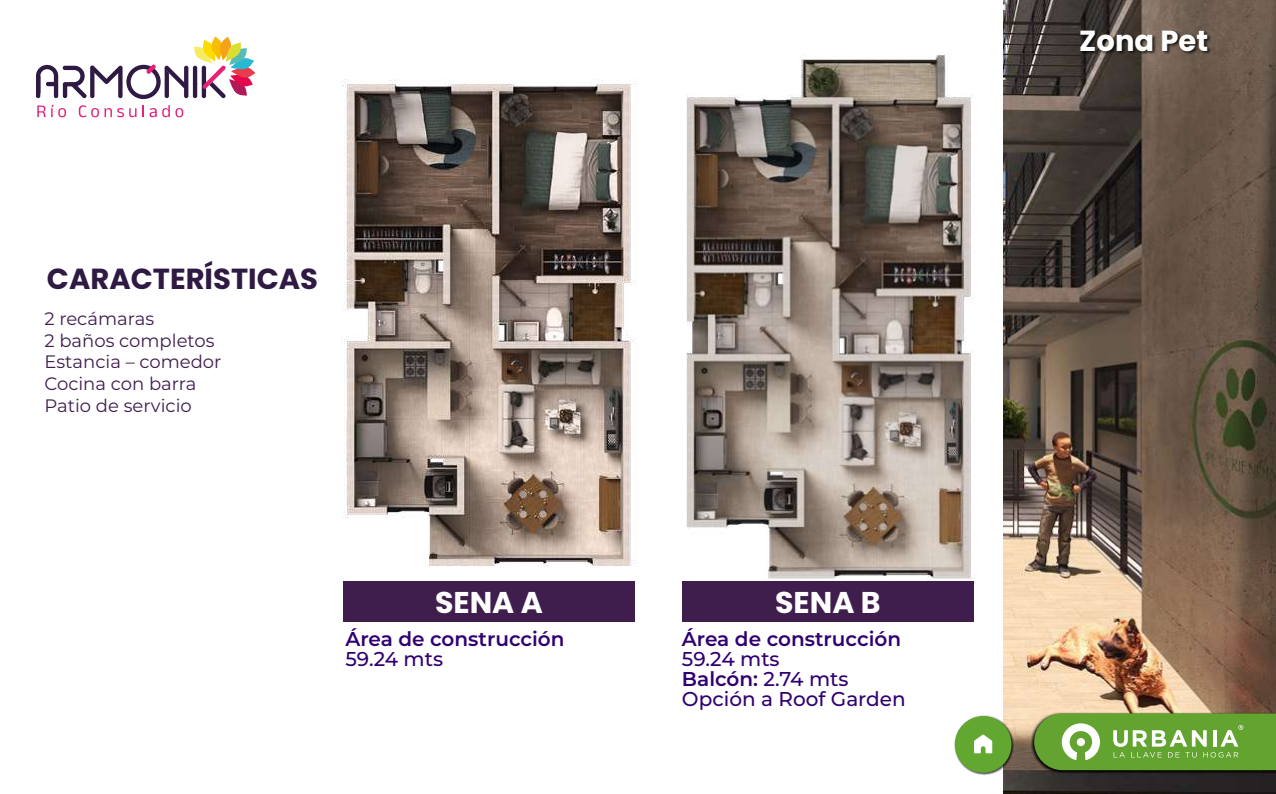
<style>
.page{position:relative;width:1276px;height:794px;background:#fff}
.page>*{position:absolute;margin:0;border:0;box-sizing:border-box;transform-origin:0 0}
.t1{font:700 30px "Poppins";color:#fff}
.t2{font:700 29px "Poppins";color:#2e1a42}
.t3{font:700 29px "Poppins";color:#fff}
.t4{font:500 20px/20px "Montserrat";color:#300070}
.t5{font:600 20px "Montserrat";color:#300070}
.t6{font:18px/21.6px "Montserrat";color:#3f1e4e}
.s1{font-weight:600}
</style>
<div class="page">
<div style="left:343px;top:581px;width:292px;height:40px;background:#3f1e4e"></div>
<div style="left:682px;top:581px;width:292px;height:40px;background:#3f1e4e"></div>
<img style="left:1003px;top:0;width:273px;height:794px">
<svg style="left:36px;top:37px;width:219px;height:62px"></svg>
<svg style="left:37px;top:105px;width:29px;height:12px"></svg>
<svg style="left:79px;top:105px;width:20px;height:12px"></svg>
<svg style="left:105px;top:108px;width:31px;height:9px"></svg>
<svg style="left:143px;top:105px;width:40px;height:12px"></svg>
<img style="left:341px;top:79px;width:296px;height:488px">
<img style="left:686px;top:54px;width:288px;height:527px">
<div style="left:1079px;top:30px;width:132px;height:26px;background:#000;opacity:.75"></div>
<div style="left:954px;top:715px;width:60px;height:60px;background:#000;opacity:.75"></div>
<div style="left:954px;top:716px;width:57px;height:57px;background:#62a730;border-radius:50%"></div>
<svg style="left:974px;top:734px;width:18px;height:19px"></svg>
<div style="left:1031px;top:712px;width:245px;height:61px;background:#000;opacity:.8"></div>
<svg style="left:1034px;top:713px;width:242px;height:57px;background:#78ad4c"></svg>
<h2 class="t2" style="left:47px;top:261px;width:272px">CARACTERÍSTICAS</h2>
<p class="t6" style="left:45px;top:307px;width:178px">2 recámaras<br>2 baños completos<br>Estancia – comedor<br>Cocina con barra<br>Patio de servicio</p>
<h1 class="t1" style="left:435px;top:585px;width:109px">SENA A</h1>
<h1 class="t1" style="left:775px;top:585px;width:107px">SENA B</h1>
<p class="t5" style="left:345px;top:624px;width:220px">Área de construcción</p>
<p class="t4" style="left:345px;top:648px;width:99px">59.24 mts</p>
<p class="t5" style="left:682px;top:624px;width:220px">Área de construcción</p>
<p class="t4" style="left:682px;top:648px;width:225px">59.24 mts<br><span class="s1">Balcón:</span> 2.74 mts<br>Opción a Roof Garden</p>
<h2 class="t3" style="left:1079px;top:24px;width:130px">Zona Pet</h2>
</div>
